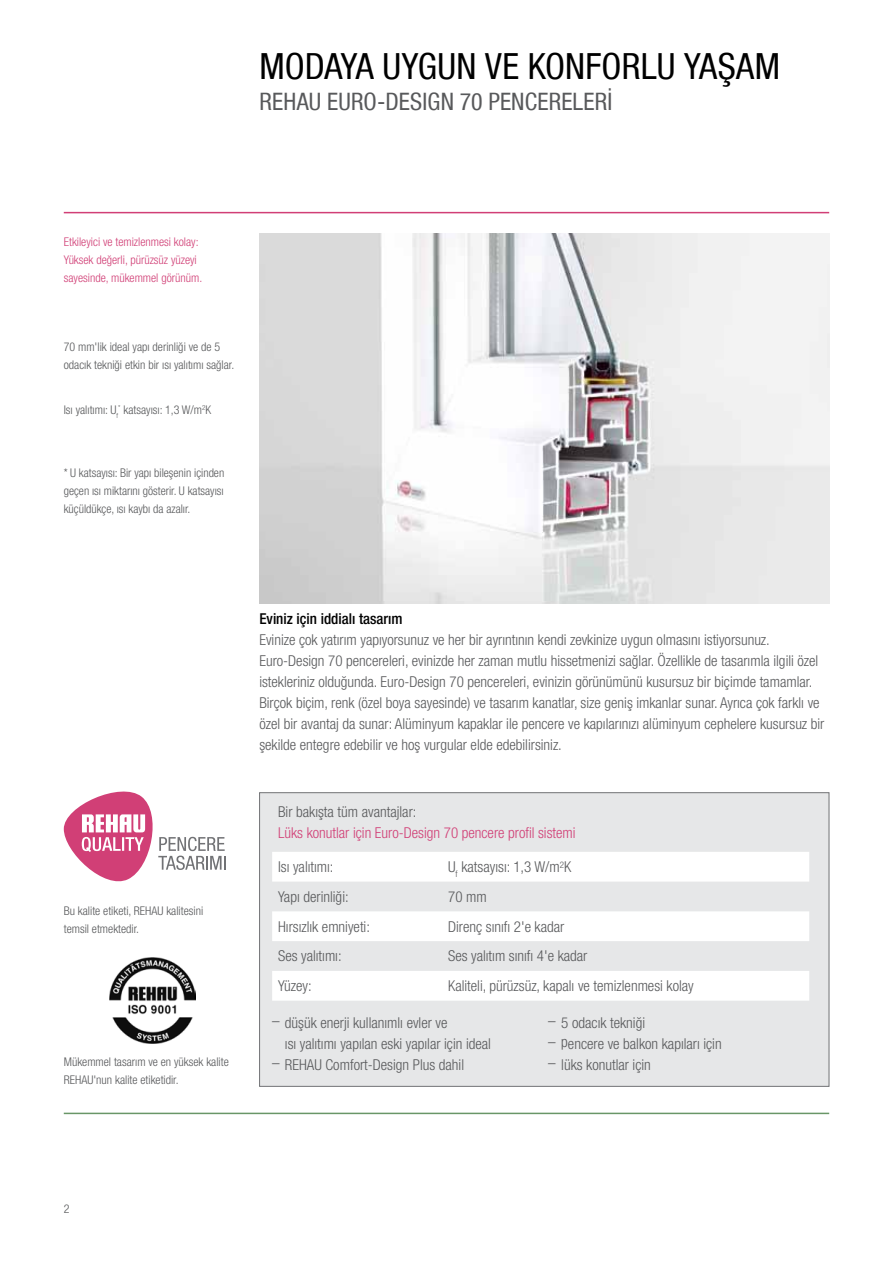
<style>
.page{position:relative;width:893px;height:1263px;background:#fff}
.page>*{position:absolute;margin:0;border:0;box-sizing:border-box;transform-origin:0 0}
.t1{font:condensed 36px "Helvetica Neue LT Com";color:#000}
.t2{font:condensed 24px "Helvetica Neue LT Com";letter-spacing:.005em;color:#58595b}
.t3{font:300 condensed 15px/21px "Helvetica Neue LT Com";color:#58595b}
.t4{font:300 condensed 15px "Helvetica Neue LT Com";color:#d13f76}
.t5{font:500 condensed 15px "Helvetica Neue LT Com";color:#000}
.t6{font:300 condensed 12px/18px "Helvetica Neue LT Com";color:#58595b}
.t7{font:300 condensed 12px/18px "Helvetica Neue LT Com";color:#d13f76}
</style>
<div class="page">
<hr style="left:64px;top:1113px;width:765px;height:1px;background:#699667">
<hr style="left:64px;top:212px;width:765px;height:1px;background:#d13f76">
<img style="left:110px;top:957px;width:86px;height:86px">
<img style="left:259px;top:234px;width:570px;height:369px">
<div style="left:259px;top:792px;width:570px;height:294px;background:#e6e7e8;border:1px solid #717275"></div>
<svg style="left:272px;top:852px;width:537px;height:149px;fill:#fff"></svg>
<svg style="left:63px;top:791px;width:163px;height:91px"></svg>
<h1 class="t1" style="left:259px;top:45px;width:522px">MODAYA UYGUN VE KONFORLU YAŞAM</h1>
<h2 class="t2" style="left:259px;top:88px;width:355px">REHAU EURO-DESIGN 70 PENCERELERI</h2>
<p class="t7" style="left:64px;top:233px;width:140px">Etkileyici ve temizlenmesi kolay:<br>Yüksek değerli, pürüzsüz yüzeyi sayesinde, mükemmel görünüm.</p>
<p class="t6" style="left:64px;top:338px;width:172px">70 mm'lik ideal yapı derinliği ve de 5 odacık tekniği etkin bir ısı yalıtımı sağlar.</p>
<p class="t6" style="left:64px;top:401px;width:149px">Isı yalıtımı: U<sub>f</sub><sup>*</sup> katsayısı: 1,3 W/m<sup>2</sup>K</p>
<p class="t6" style="left:64px;top:464px;width:162px;text-align:justify">* U katsayısı: Bir yapı bileşenin içinden geçen ısı miktarını gösterir. U katsayısı küçüldükçe, ısı kaybı da azalır.</p>
<p class="t6" style="left:64px;top:902px;width:141px">Bu kalite etiketi, REHAU kalitesini temsil etmektedir.</p>
<p class="t6" style="left:64px;top:1052px;width:167px">Mükemmel tasarım ve en yüksek kalite<br>REHAU'nun kalite etiketidir.</p>
<p class="t5" style="left:259px;top:610px;width:145px">Eviniz için iddialı tasarım</p>
<p class="t3" style="left:259px;top:630px;width:567px">Evinize çok yatırım yapıyorsunuz ve her bir ayrıntının kendi zevkinize uygun olmasını istiyorsunuz.<br>Euro-Design 70 pencereleri, evinizde her zaman mutlu hissetmenizi sağlar. Özellikle de tasarımla ilgili özel istekleriniz olduğunda. Euro-Design 70 pencereleri, evinizin görünümünü kusursuz bir biçimde tamamlar.<br>Birçok biçim, renk (özel boya sayesinde) ve tasarım kanatlar, size geniş imkanlar sunar. Ayrıca çok farklı ve özel bir avantaj da sunar: Alüminyum kapaklar ile pencere ve kapılarınızı alüminyum cephelere kusursuz bir şekilde entegre edebilir ve hoş vurgular elde edebilirsiniz.</p>
<p class="t3" style="left:278px;top:801px;width:140px">Bir bakışta tüm avantajlar:</p>
<p class="t4" style="left:278px;top:824px;width:299px">Lüks konutlar için Euro-Design 70 pencere profil sistemi</p>
<p class="t3" style="left:278px;top:856px;width:57px">Isı yalıtımı:</p>
<p class="t3" style="left:448px;top:856px;width:125px">U<sub>f</sub> katsayısı: 1,3 W/m<sup>2</sup>K</p>
<p class="t3" style="left:278px;top:886px;width:72px">Yapı derinliği:</p>
<p class="t3" style="left:448px;top:886px;width:40px">70 mm</p>
<p class="t3" style="left:278px;top:916px;width:93px">Hırsızlık emniyeti:</p>
<p class="t3" style="left:448px;top:916px;width:118px">Direnç sınıfı 2'e kadar</p>
<p class="t3" style="left:278px;top:945px;width:65px">Ses yalıtımı:</p>
<p class="t3" style="left:448px;top:945px;width:141px">Ses yalıtım sınıfı 4'e kadar</p>
<p class="t3" style="left:278px;top:975px;width:35px">Yüzey:</p>
<p class="t3" style="left:448px;top:975px;width:247px">Kaliteli, pürüzsüz, kapalı ve temizlenmesi kolay</p>
<p class="t3" style="left:272px;top:1012px;width:177px">– düşük enerji kullanımlı evler ve</p>
<p class="t3" style="left:548px;top:1012px;width:98px">– 5 odacık tekniği</p>
<p class="t3" style="left:285px;top:1033px;width:208px">ısı yalıtımı yapılan eski yapılar için ideal</p>
<p class="t3" style="left:548px;top:1033px;width:175px">– pencere ve balkon kapıları için</p>
<p class="t3" style="left:272px;top:1054px;width:193px">– REHAU Comfort-Design Plus dahil</p>
<p class="t3" style="left:548px;top:1054px;width:104px">– lüks konutlar için</p>
<p class="t6" style="left:64px;top:1199px;width:7px">2</p>
</div>
